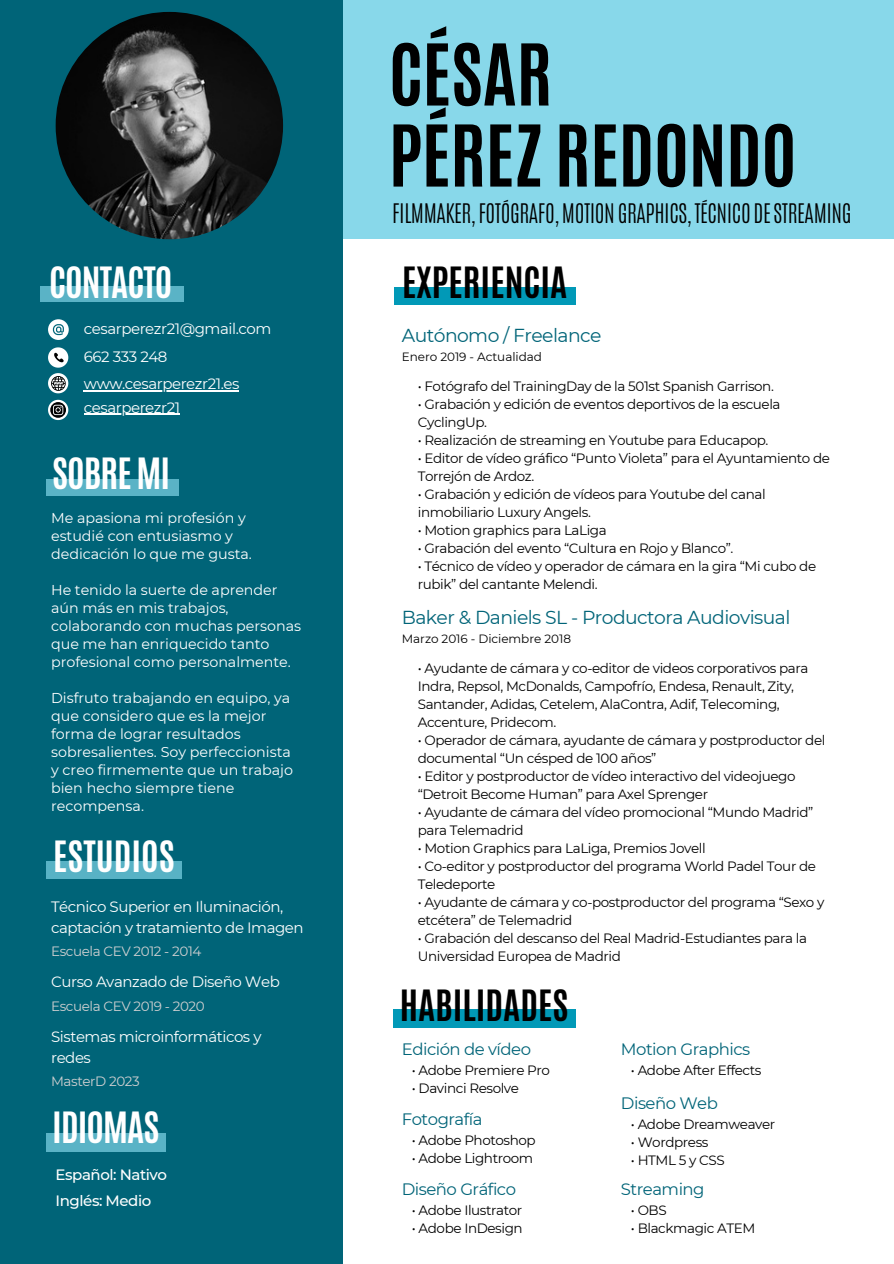
<style>
.page{position:relative;width:894px;height:1264px;background:#fff}
.page>*{position:absolute;margin:0;border:0;box-sizing:border-box;transform-origin:0 0}
.t1{font:700 72.3px/81px "Antonio";letter-spacing:-.005em;color:#000}
.t2{font:700 36px "Antonio";color:#000}
.t3{font:700 36px "Antonio";letter-spacing:-.025em;color:#fff}
.t4{font:700 36px "Antonio";color:#fff}
.t5{font:300 22.5px "Antonio";letter-spacing:-.02em;color:#000}
.t6{font:18.75px "Montserrat";letter-spacing:-.03em;color:#006478}
.t7{font:16.5px "Montserrat";letter-spacing:-.03em;color:#006478}
.t8{font:15px/20.2px "Montserrat";letter-spacing:-.03em;color:#fff}
.t9{font:500 15px "Montserrat";letter-spacing:-.03em;color:#fff}
.t10{font:14.25px/18px "Montserrat";letter-spacing:-.005em;color:#fff}
.t11{font:13.5px/18px "Montserrat";letter-spacing:-.03em;color:#000}
.t12{font:13.5px "Montserrat";letter-spacing:-.03em;color:#d0d0d1}
.t13{font:12px "Montserrat";letter-spacing:-.005em;color:#000}
</style>
<div class="page">
<div style="left:0;top:0;width:893px;height:239px;background:#88d8ea"></div>
<div style="left:0;top:0;width:342px;height:1263px;background:#006478"></div>
<div style="left:46px;top:479px;width:133px;height:16px;background:#5ab3c6"></div>
<div style="left:394px;top:287px;width:181px;height:17px;background:#0199b7"></div>
<div style="left:393px;top:1008px;width:182px;height:19px;background:#0199b7"></div>
<div style="left:46px;top:861px;width:136px;height:18px;background:#58b2c5"></div>
<div style="left:40px;top:287px;width:143px;height:15px;background:#5ab3c6"></div>
<svg style="left:48px;top:319px;width:20px;height:20px"></svg>
<svg style="left:48px;top:347px;width:20px;height:20px"></svg>
<svg style="left:48px;top:373px;width:20px;height:20px"></svg>
<svg style="left:48px;top:400px;width:20px;height:20px"></svg>
<div style="left:46px;top:1132px;width:120px;height:19px;background:#5ab3c6"></div>
<img style="left:56px;top:12px;width:227px;height:227px;border-radius:50%">
<hr style="left:84px;top:390px;width:155px;height:1px;background:#fff">
<hr style="left:84px;top:413px;width:96px;height:2px;background:#fff">
<h2 class="t3" style="left:49px;top:256px;width:125px">CONTACTO</h2>
<h4 class="t8" style="left:84px;top:319px;width:189px">cesarperezr21@gmail.com</h4>
<p class="t8" style="left:84px;top:346px;width:85px">662 333 248</p>
<p class="t8" style="left:84px;top:373px;width:157px">www.cesarperezr21.es</p>
<p class="t8" style="left:84px;top:397px;width:98px">cesarperezr21</p>
<p class="t3" style="left:52px;top:448px;width:119px">SOBREMI</p>
<h6 class="t10" style="left:51px;top:509px;width:196px">Me apasiona mi profesión y estudié con entusiasmo y</h6>
<h6 class="t10" style="left:51px;top:545px;width:202px">dedicación lo que me gusta.</h6>
<h6 class="t10" style="left:51px;top:581px;width:228px">He tenido la suerte de aprender aún más en mis trabajos,</h6>
<h2 class="t10" style="left:51px;top:617px;width:251px">colaborando con muchas personas que me han enriquecido tanto profesional como personalmente.</h2>
<p class="t10" style="left:51px;top:689px;width:243px">Disfruto trabajando en equipo, ya que considero que es la mejor forma de lograr resultados sobresalientes. Soy perfeccionista y creo firmemente que un trabajo bien hecho siempre tiene recompensa.</p>
<p class="t4" style="left:53px;top:831px;width:123px">ESTUDIOS</p>
<h6 class="t8" style="left:51px;top:896px;width:254px">Técnico Superior en Iluminación, captación y tratamiento de Imagen</h6>
<p class="t12" style="left:51px;top:943px;width:152px">Escuela CEV 2012 - 2014</p>
<p class="t8" style="left:51px;top:971px;width:230px">Curso Avanzado de Diseño Web</p>
<p class="t12" style="left:51px;top:998px;width:155px">Escuela CEV 2019 - 2020</p>
<p class="t8" style="left:51px;top:1026px;width:212px">Sistemas microinformáticos y redes</p>
<p class="t12" style="left:51px;top:1072px;width:90px">MasterD 2023</p>
<p class="t3" style="left:52px;top:1101px;width:109px">IDIOMAS</p>
<p class="t9" style="left:56px;top:1165px;width:113px">Español: Nativo</p>
<h2 class="t9" style="left:56px;top:1191px;width:97px">Inglés: Medio</h2>
<p class="t1" style="left:389px;top:34px;width:409px">CÉSAR<br>PÉREZ REDONDO</p>
<p class="t5" style="left:392px;top:197px;width:460px">FILMMAKER,FOTÓGRAFO,MOTION GRAPHICS,TÉCNICO DESTREAMING</p>
<h2 class="t2" style="left:402px;top:256px;width:166px">EXPERIENCIA</h2>
<h1 class="t6" style="left:401px;top:323px;width:201px">Autónomo / Freelance</h1>
<h5 class="t13" style="left:401px;top:349px;width:142px">Enero 2019 - Actualidad</h5>
<p class="t11" style="left:417px;top:377px;width:357px">• Fotógrafo del TrainingDay de la 501st Spanish Garrison.</p>
<p class="t11" style="left:417px;top:395px;width:364px">• Grabación y edición de eventos deportivos de la escuela<br>CyclingUp.</p>
<p class="t11" style="left:417px;top:431px;width:352px">• Realización de streaming en Youtube para Educapop.</p>
<p class="t11" style="left:417px;top:449px;width:413px">• Editor de vídeo gráfico “Punto Violeta” para el Ayuntamiento de<br>Torrejón de Ardoz.</p>
<p class="t11" style="left:417px;top:485px;width:349px">• Grabación y edición de vídeos para Youtube del canal inmobiliario Luxury Angels.</p>
<p class="t11" style="left:417px;top:521px;width:190px">• Motion graphics para LaLiga</p>
<h4 class="t11" style="left:417px;top:539px;width:317px">• Grabación del evento “Cultura en Rojo y Blanco”.</h4>
<p class="t11" style="left:417px;top:557px;width:400px">• Técnico de vídeo y operador de cámara en la gira “Mi cubo de rubik” del cantante Melendi.</p>
<h3 class="t6" style="left:401px;top:605px;width:390px">Baker &amp; Daniels SL - Productora Audiovisual</h3>
<h5 class="t13" style="left:401px;top:631px;width:171px">Marzo 2016 - Diciembre 2018</h5>
<p class="t11" style="left:417px;top:659px;width:392px">• Ayudante de cámara y co-editor de videos corporativos para Indra, Repsol, McDonalds, Campofrío, Endesa, Renault, Zity, Santander, Adidas, Cetelem, AlaContra, Adif, Telecoming, Accenture, Pridecom.</p>
<p class="t11" style="left:417px;top:731px;width:409px">• Operador de cámara, ayudante de cámara y postproductor del documental “Un césped de 100 años”</p>
<p class="t11" style="left:417px;top:767px;width:379px">• Editor y postproductor de vídeo interactivo del videojuego “Detroit Become Human” para Axel Sprenger</p>
<p class="t11" style="left:417px;top:803px;width:397px">• Ayudante de cámara del vídeo promocional “Mundo Madrid” para Telemadrid</p>
<p class="t11" style="left:417px;top:839px;width:289px">• Motion Graphics para LaLiga, Premios Jovell</p>
<p class="t11" style="left:417px;top:857px;width:399px">• Co-editor y postproductor del programa World Padel Tour de<br>Teledeporte</p>
<p class="t11" style="left:417px;top:893px;width:408px">• Ayudante de cámara y co-postproductor del programa “Sexo y etcétera” de Telemadrid</p>
<p class="t11" style="left:417px;top:929px;width:391px">• Grabación del descanso del Real Madrid-Estudiantes para la<br>Universidad Europea de Madrid</p>
<h6 class="t2" style="left:400px;top:979px;width:170px">HABILIDADES</h6>
<p class="t7" style="left:402px;top:1038px;width:131px">Edición de vídeo</p>
<h6 class="t7" style="left:620px;top:1038px;width:131px">Motion Graphics</h6>
<h2 class="t11" style="left:412px;top:1061px;width:140px">• Adobe Premiere Pro</h2>
<h6 class="t11" style="left:412px;top:1079px;width:109px">• Davinci Resolve</h6>
<p class="t7" style="left:402px;top:1108px;width:82px">Fotografía</p>
<p class="t11" style="left:412px;top:1131px;width:125px">• Adobe Photoshop</p>
<p class="t11" style="left:412px;top:1149px;width:123px">• Adobe Lightroom</p>
<h6 class="t11" style="left:630px;top:1061px;width:132px">• Adobe After Effects</h6>
<h6 class="t7" style="left:620px;top:1092px;width:98px">Diseño Web</h6>
<p class="t11" style="left:630px;top:1115px;width:146px">• Adobe Dreamweaver</p>
<h6 class="t11" style="left:630px;top:1133px;width:79px">• Wordpress</h6>
<h6 class="t11" style="left:630px;top:1151px;width:95px">• HTML 5 y CSS</h6>
<p class="t7" style="left:402px;top:1179px;width:116px">Diseño Gráfico</p>
<h2 class="t7" style="left:620px;top:1179px;width:85px">Streaming</h2>
<p class="t11" style="left:412px;top:1201px;width:112px">• Adobe Ilustrator</p>
<p class="t11" style="left:412px;top:1219px;width:112px">• Adobe InDesign</p>
<p class="t11" style="left:630px;top:1201px;width:37px">• OBS</p>
<p class="t11" style="left:630px;top:1219px;width:126px">• Blackmagic ATEM</p>
</div>
